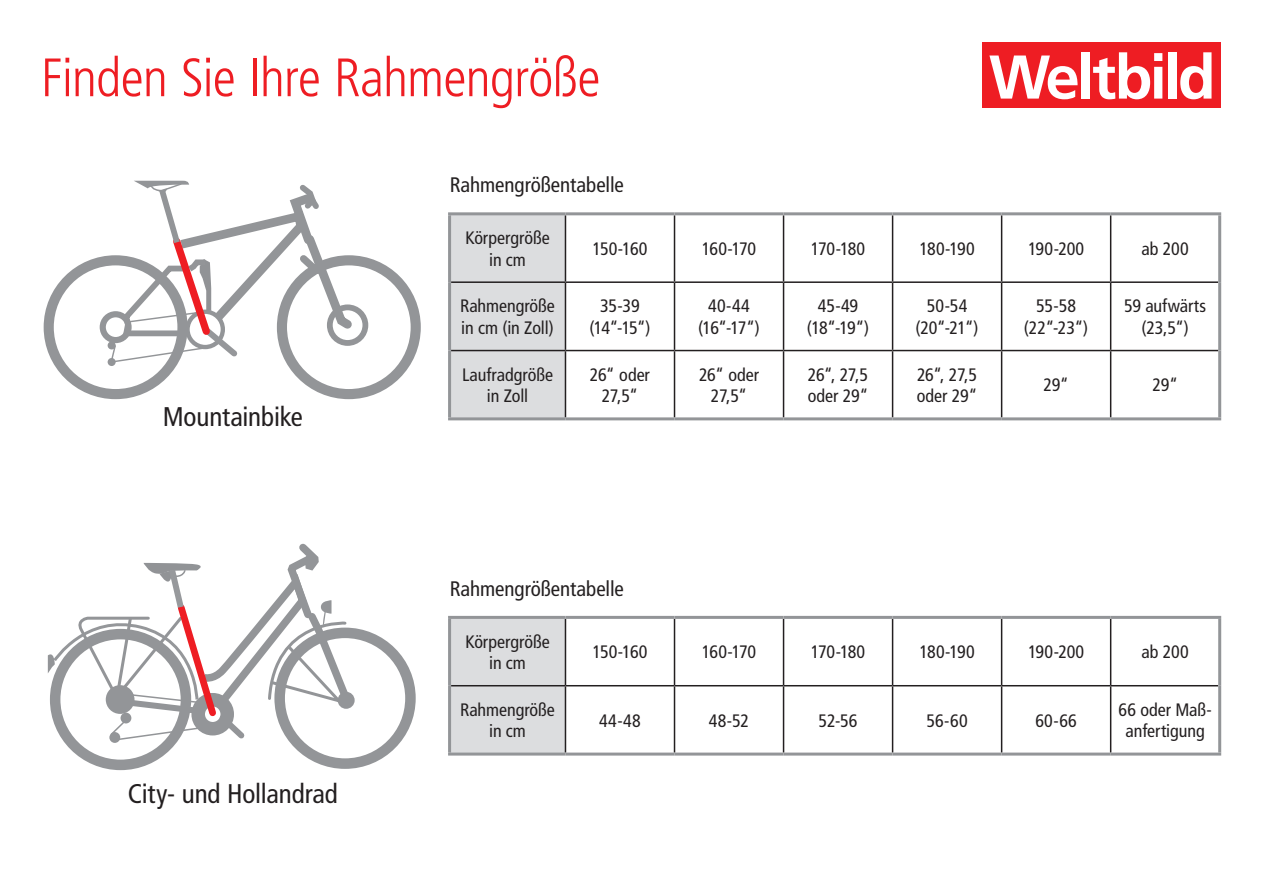
<style>
.page{position:relative;width:1263px;height:893px;background:#fff}
.page>*{position:absolute;margin:0;border:0;box-sizing:border-box;transform-origin:0 0}
.t1{font:300 condensed 54px "Frutiger LT Com";letter-spacing:-.015em;color:#ee1d23}
.t2{font:condensed 27px "Frutiger LT Com";letter-spacing:-.005em;color:#231f20}
.t3{font:condensed 21px "Frutiger LT Com";letter-spacing:-.005em;color:#231f20}
.t4{font:condensed 18px/21.6px "Frutiger LT Com";letter-spacing:-.005em;color:#231f20;text-align:center}
</style>
<div class="page">
<div style="left:982px;top:43px;width:238px;height:65px;background:#ee1d23"></div>
<svg style="left:989px;top:56px;width:88px;height:43px"></svg>
<div style="left:1081px;top:52px;width:9px;height:47px;background:#fff"></div>
<svg style="left:1093px;top:52px;width:69px;height:47px"></svg>
<div style="left:1168px;top:52px;width:8px;height:47px;background:#fff"></div>
<svg style="left:1180px;top:52px;width:31px;height:47px"></svg>
<div style="left:451px;top:215px;width:114px;height:202px;background:#dcdddf"></div>
<hr style="left:565px;top:215px;width:1px;height:66px;background:#231f20">
<hr style="left:674px;top:215px;width:1px;height:66px;background:#231f20">
<hr style="left:783px;top:215px;width:1px;height:66px;background:#231f20">
<hr style="left:892px;top:215px;width:1px;height:66px;background:#231f20">
<hr style="left:1001px;top:215px;width:1px;height:66px;background:#231f20">
<hr style="left:1110px;top:215px;width:1px;height:66px;background:#231f20">
<hr style="left:451px;top:281px;width:114px;height:2px;background:#231f20">
<hr style="left:565px;top:281px;width:109px;height:2px;background:#231f20">
<hr style="left:565px;top:283px;width:1px;height:67px;background:#231f20">
<hr style="left:674px;top:281px;width:109px;height:2px;background:#231f20">
<hr style="left:674px;top:283px;width:1px;height:67px;background:#231f20">
<hr style="left:783px;top:281px;width:109px;height:2px;background:#231f20">
<hr style="left:783px;top:283px;width:1px;height:67px;background:#231f20">
<hr style="left:892px;top:281px;width:110px;height:2px;background:#231f20">
<hr style="left:892px;top:283px;width:1px;height:67px;background:#231f20">
<hr style="left:1002px;top:281px;width:109px;height:2px;background:#231f20">
<hr style="left:1001px;top:283px;width:1px;height:67px;background:#231f20">
<hr style="left:1111px;top:281px;width:107px;height:2px;background:#231f20">
<hr style="left:1110px;top:283px;width:1px;height:67px;background:#231f20">
<hr style="left:448px;top:212px;width:117px;height:3px;background:#939598">
<hr style="left:448px;top:215px;width:3px;height:67px;background:#939598">
<hr style="left:565px;top:212px;width:109px;height:3px;background:#939598">
<hr style="left:674px;top:212px;width:109px;height:3px;background:#939598">
<hr style="left:783px;top:212px;width:109px;height:3px;background:#939598">
<hr style="left:892px;top:212px;width:110px;height:3px;background:#939598">
<hr style="left:1002px;top:212px;width:109px;height:3px;background:#939598">
<hr style="left:1111px;top:212px;width:110px;height:3px;background:#939598">
<hr style="left:1218px;top:215px;width:3px;height:67px;background:#939598">
<hr style="left:448px;top:282px;width:3px;height:69px;background:#939598">
<hr style="left:1218px;top:282px;width:3px;height:69px;background:#939598">
<hr style="left:451px;top:350px;width:114px;height:1px;background:#231f20">
<hr style="left:565px;top:350px;width:109px;height:1px;background:#231f20">
<hr style="left:565px;top:351px;width:1px;height:66px;background:#231f20">
<hr style="left:674px;top:350px;width:109px;height:1px;background:#231f20">
<hr style="left:674px;top:351px;width:1px;height:66px;background:#231f20">
<hr style="left:783px;top:350px;width:109px;height:1px;background:#231f20">
<hr style="left:783px;top:351px;width:1px;height:66px;background:#231f20">
<hr style="left:892px;top:350px;width:110px;height:1px;background:#231f20">
<hr style="left:892px;top:351px;width:1px;height:66px;background:#231f20">
<hr style="left:1002px;top:350px;width:109px;height:1px;background:#231f20">
<hr style="left:1001px;top:351px;width:1px;height:66px;background:#231f20">
<hr style="left:1111px;top:350px;width:107px;height:1px;background:#231f20">
<hr style="left:1110px;top:351px;width:1px;height:66px;background:#231f20">
<hr style="left:448px;top:351px;width:3px;height:66px;background:#939598">
<hr style="left:1218px;top:351px;width:3px;height:66px;background:#939598">
<hr style="left:448px;top:417px;width:117px;height:3px;background:#939598">
<hr style="left:565px;top:417px;width:109px;height:3px;background:#939598">
<hr style="left:674px;top:417px;width:109px;height:3px;background:#939598">
<hr style="left:783px;top:417px;width:109px;height:3px;background:#939598">
<hr style="left:892px;top:417px;width:110px;height:3px;background:#939598">
<hr style="left:1002px;top:417px;width:109px;height:3px;background:#939598">
<hr style="left:1111px;top:417px;width:110px;height:3px;background:#939598">
<div style="left:451px;top:619px;width:114px;height:134px;background:#dcdddf"></div>
<hr style="left:565px;top:619px;width:1px;height:66px;background:#231f20">
<hr style="left:674px;top:619px;width:1px;height:66px;background:#231f20">
<hr style="left:783px;top:619px;width:1px;height:66px;background:#231f20">
<hr style="left:892px;top:619px;width:1px;height:66px;background:#231f20">
<hr style="left:1001px;top:619px;width:1px;height:66px;background:#231f20">
<hr style="left:1110px;top:619px;width:1px;height:66px;background:#231f20">
<hr style="left:451px;top:685px;width:114px;height:1px;background:#231f20">
<hr style="left:565px;top:685px;width:109px;height:1px;background:#231f20">
<hr style="left:565px;top:686px;width:1px;height:67px;background:#231f20">
<hr style="left:674px;top:685px;width:109px;height:1px;background:#231f20">
<hr style="left:674px;top:686px;width:1px;height:67px;background:#231f20">
<hr style="left:783px;top:685px;width:109px;height:1px;background:#231f20">
<hr style="left:783px;top:686px;width:1px;height:67px;background:#231f20">
<hr style="left:892px;top:685px;width:110px;height:1px;background:#231f20">
<hr style="left:892px;top:686px;width:1px;height:67px;background:#231f20">
<hr style="left:1002px;top:685px;width:109px;height:1px;background:#231f20">
<hr style="left:1001px;top:686px;width:1px;height:67px;background:#231f20">
<hr style="left:1111px;top:685px;width:107px;height:1px;background:#231f20">
<hr style="left:1110px;top:686px;width:1px;height:67px;background:#231f20">
<hr style="left:448px;top:616px;width:117px;height:3px;background:#939598">
<hr style="left:448px;top:619px;width:3px;height:67px;background:#939598">
<hr style="left:565px;top:616px;width:109px;height:3px;background:#939598">
<hr style="left:674px;top:616px;width:109px;height:3px;background:#939598">
<hr style="left:783px;top:616px;width:109px;height:3px;background:#939598">
<hr style="left:892px;top:616px;width:110px;height:3px;background:#939598">
<hr style="left:1002px;top:616px;width:109px;height:3px;background:#939598">
<hr style="left:1111px;top:616px;width:110px;height:3px;background:#939598">
<hr style="left:1218px;top:619px;width:3px;height:67px;background:#939598">
<hr style="left:448px;top:686px;width:3px;height:67px;background:#939598">
<hr style="left:1218px;top:686px;width:3px;height:67px;background:#939598">
<hr style="left:448px;top:753px;width:117px;height:3px;background:#939598">
<hr style="left:565px;top:753px;width:109px;height:3px;background:#939598">
<hr style="left:674px;top:753px;width:109px;height:3px;background:#939598">
<hr style="left:783px;top:753px;width:109px;height:3px;background:#939598">
<hr style="left:892px;top:753px;width:110px;height:3px;background:#939598">
<hr style="left:1002px;top:753px;width:109px;height:3px;background:#939598">
<hr style="left:1111px;top:753px;width:110px;height:3px;background:#939598">
<div style="left:100px;top:311px;width:32px;height:32px;border:6px solid #939598;border-radius:50%"></div>
<svg style="left:108px;top:358px;width:8px;height:8px"></svg>
<div style="left:44px;top:255px;width:144px;height:144px;border:10px solid #939598;border-radius:50%"></div>
<div style="left:277px;top:255px;width:144px;height:144px;border:10px solid #939598;border-radius:50%"></div>
<div style="left:327px;top:304px;width:41px;height:42px;border:6px solid #939598;border-radius:50%"></div>
<svg style="left:109px;top:180px;width:250px;height:184px"></svg>
<div style="left:50px;top:629px;width:141px;height:141px;border:10px solid #939598;border-radius:50%"></div>
<div style="left:274px;top:628px;width:142px;height:141px;border:10px solid #939598;border-radius:50%"></div>
<svg style="left:48px;top:543px;width:308px;height:201px"></svg>
<p class="t1" style="left:41px;top:47px;width:561px">Finden Sie Ihre Rahmengröße</p>
<p class="t2" style="left:163px;top:401px;width:142px">Mountainbike</p>
<p class="t2" style="left:128px;top:778px;width:212px">City- und Hollandrad</p>
<p class="t3" style="left:450px;top:172px;width:176px">Rahmengrößentabelle</p>
<p class="t4" style="left:465px;top:227px;width:86px">Körpergröße in cm</p>
<p class="t4" style="left:592px;top:238px;width:57px">150-160</p>
<p class="t4" style="left:702px;top:238px;width:56px">160-170</p>
<p class="t4" style="left:811px;top:238px;width:56px">170-180</p>
<p class="t4" style="left:919px;top:238px;width:57px">180-190</p>
<p class="t4" style="left:1028px;top:238px;width:58px">190-200</p>
<p class="t4" style="left:1141px;top:238px;width:49px">ab 200</p>
<p class="t4" style="left:460px;top:295px;width:96px;text-align:left">Rahmengröße in cm (in Zoll)</p>
<p class="t4" style="left:589px;top:295px;width:63px">35-39 (14“-15“)</p>
<p class="t4" style="left:698px;top:295px;width:63px">40-44 (16“-17“)</p>
<p class="t4" style="left:807px;top:295px;width:64px">45-49 (18“-19“)</p>
<p class="t4" style="left:915px;top:295px;width:65px">50-54 (20“-21“)</p>
<p class="t4" style="left:1024px;top:295px;width:66px">55-58 (22“-23“)</p>
<p class="t4" style="left:1124px;top:295px;width:83px">59 aufwärts (23,5“)</p>
<p class="t4" style="left:462px;top:364px;width:93px">Laufradgröße in Zoll</p>
<p class="t4" style="left:590px;top:364px;width:61px">26“ oder<br>27,5“</p>
<p class="t4" style="left:699px;top:364px;width:61px">26“ oder<br>27,5“</p>
<p class="t4" style="left:808px;top:364px;width:62px;text-align:left">26“, 27,5 oder 29“</p>
<p class="t4" style="left:917px;top:364px;width:62px;text-align:left">26“, 27,5 oder 29“</p>
<p class="t4" style="left:1043px;top:375px;width:27px">29“</p>
<p class="t4" style="left:1152px;top:375px;width:27px">29“</p>
<p class="t3" style="left:450px;top:576px;width:176px">Rahmengrößentabelle</p>
<p class="t4" style="left:465px;top:631px;width:86px">Körpergröße in cm</p>
<p class="t4" style="left:592px;top:641px;width:57px">150-160</p>
<p class="t4" style="left:702px;top:641px;width:56px">160-170</p>
<p class="t4" style="left:811px;top:641px;width:56px">170-180</p>
<p class="t4" style="left:919px;top:641px;width:57px">180-190</p>
<p class="t4" style="left:1028px;top:641px;width:58px">190-200</p>
<p class="t4" style="left:1141px;top:641px;width:49px">ab 200</p>
<p class="t4" style="left:460px;top:699px;width:96px">Rahmengröße in cm</p>
<p class="t4" style="left:599px;top:710px;width:43px">44-48</p>
<p class="t4" style="left:709px;top:710px;width:42px">48-52</p>
<p class="t4" style="left:819px;top:710px;width:40px">52-56</p>
<p class="t4" style="left:926px;top:710px;width:43px">56-60</p>
<p class="t4" style="left:1035px;top:710px;width:43px">60-66</p>
<p class="t4" style="left:1118px;top:699px;width:95px">66 oder Maß&shy;anfertigung</p>
</div>
